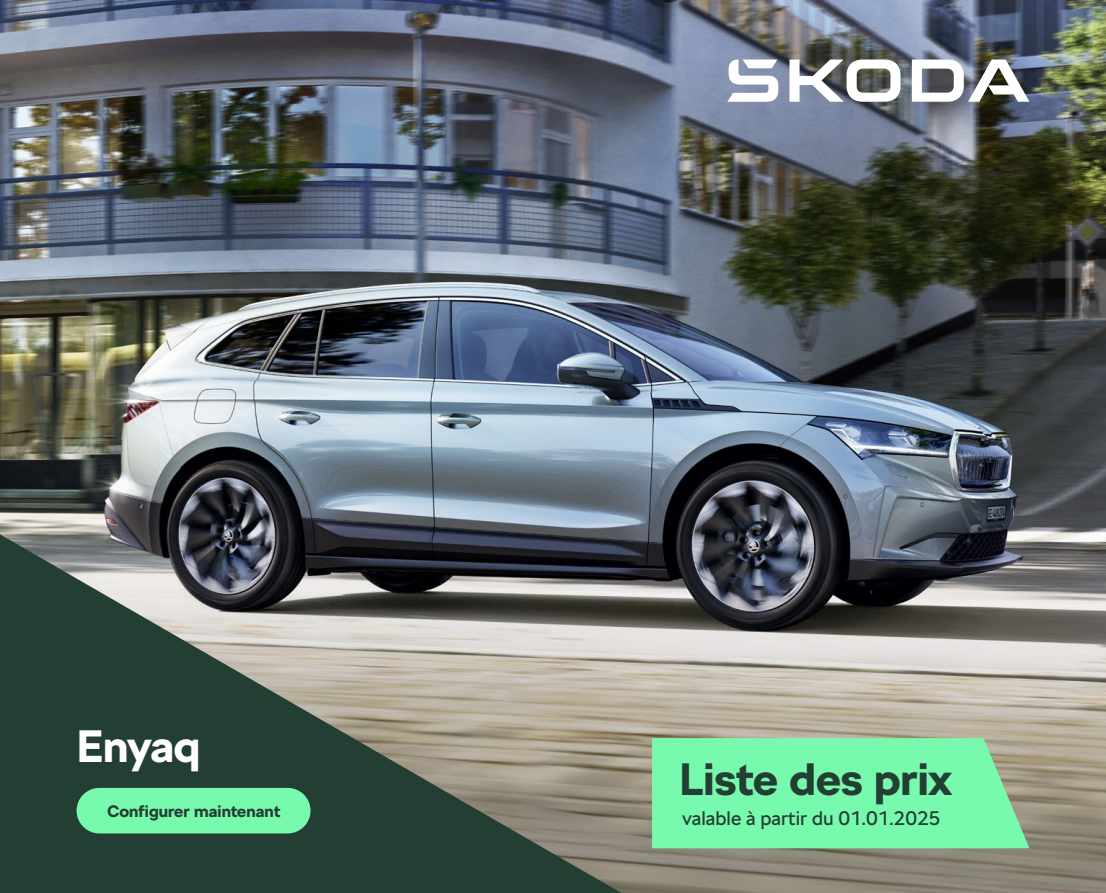
<style>
.page{position:relative;width:1106px;height:893px;background:#fff}
.page>*{position:absolute;margin:0;border:0;box-sizing:border-box;transform-origin:0 0}
.t1{font:700 45px "SKODA Next";color:#233e32}
.t2{font:700 45px "SKODA Next";letter-spacing:-.015em;color:#fff}
.t3{font:19.5px "SKODA Next";color:#233e32}
.t4{font:700 16.5px "SKODA Next";letter-spacing:.005em;color:#233e32}
</style>
<div class="page">
<img style="left:0;top:0;width:1106px;height:893px">
<svg style="left:727px;top:60px;width:302px;height:42px"></svg>
<svg style="left:0;top:534px;width:621px;height:359px;fill:#233e32"></svg>
<div style="left:652px;top:738px;width:377px;height:110px;background:#78faae"></div>
<div style="left:77px;top:788px;width:233px;height:45px;background:#78faae;border-radius:23px"></div>
<h1 class="t2" style="left:77px;top:716px;width:125px">Enyaq</h1>
<p class="t4" style="left:107px;top:800px;width:174px">Configurer maintenant</p>
<h1 class="t1" style="left:679px;top:749px;width:274px">Liste des prix</h1>
<p class="t3" style="left:682px;top:805px;width:260px">valable à partir du 01.01.2025</p>
</div>
